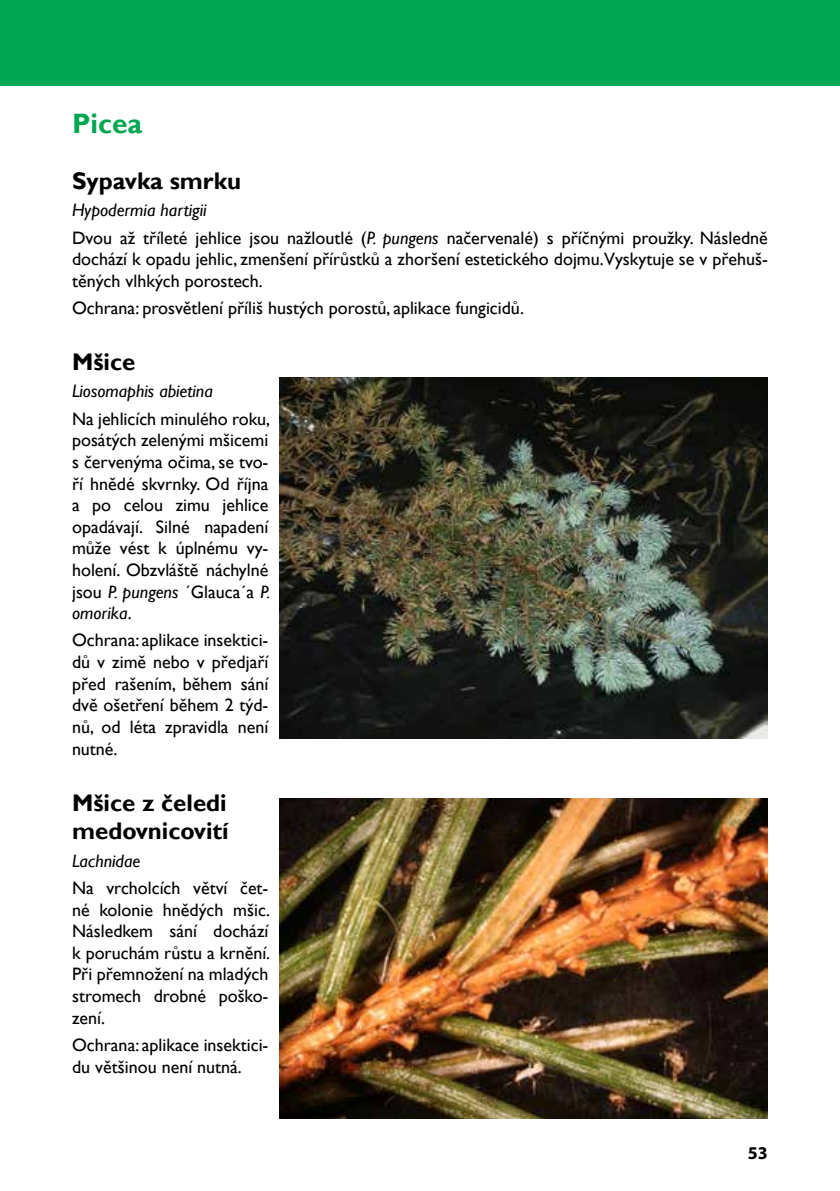
<style>
.page{position:relative;width:840px;height:1191px;background:#fff}
.page>*{position:absolute;margin:0;border:0;box-sizing:border-box;transform-origin:0 0}
.t1{font:700 28px "Gill Sans";color:#00a651}
.t2{font:700 24px/28.8px "Gill Sans";color:#000}
.t3{font:18px/21.6px "Gill Sans";color:#000}
.t4{font:italic 18px "Gill Sans";color:#000}
.t5{font:700 18px "Myriad Pro";color:#000}
.s1{font-style:italic}
</style>
<div class="page">
<div style="left:0;top:0;width:839px;height:85px;background:#00a651"></div>
<img style="left:279px;top:377px;width:488px;height:361px">
<img style="left:279px;top:798px;width:488px;height:321px">
<h1 class="t1" style="left:72px;top:106px;width:72px">Picea</h1>
<h2 class="t2" style="left:72px;top:167px;width:170px">Sypavka smrku</h2>
<p class="t3" style="left:72px;top:197px;width:697px;line-height:27.2px"><span class="s1">Hypodermia hartigii<br></span>Dvou až tříleté jehlice jsou nažloutlé (<span class="s1">P. pungens</span> načervenalé) s příčnými proužky. Následně</p>
<p class="t3" style="left:72px;top:248px;width:697px">dochází k opadu jehlic, zmenšení přírůstků a zhoršení estetického dojmu.Vyskytuje se v přehuš&shy;těných vlhkých porostech.</p>
<p class="t3" style="left:72px;top:297px;width:453px">Ochrana: prosvětlení příliš hustých porostů, aplikace fungicidů.</p>
<h2 class="t2" style="left:72px;top:348px;width:65px">Mšice</h2>
<p class="t4" style="left:72px;top:381px;width:142px">Liosomaphis abietina</p>
<p class="t3" style="left:72px;top:408px;width:199px;text-align:justify">Na jehlicích minulého roku, posátých zelenými mšicemi s červenýma očima, se tvo&shy;ří hnědé skvrnky. Od října a po celou zimu jehlice opadávají. Silné napadení může vést k úplnému vy&shy;holení. Obzvláště náchylné jsou <span class="s1">P. pungens</span> ´Glauca´a <span class="s1">P. omorika</span>.</p>
<p class="t3" style="left:72px;top:630px;width:198px;text-align:justify">Ochrana: aplikace insektici&shy;dů v zimě nebo v předjaří před rašením, během sání dvě ošetření během 2 týd&shy;nů, od léta zpravidla není nutné.</p>
<h2 class="t2" style="left:72px;top:789px;width:158px">Mšice z čeledi medovnicovití</h2>
<p class="t4" style="left:72px;top:850px;width:70px">Lachnidae</p>
<p class="t3" style="left:72px;top:877px;width:199px;text-align:justify">Na vrcholcích větví čet&shy;né kolonie hnědých mšic.<br>Následkem sání dochází k poruchám růstu a krnění.<br>Při přemnožení na mladých stromech drobné poško&shy;zení.</p>
<p class="t3" style="left:72px;top:1034px;width:198px">Ochrana: aplikace insektici&shy;du většinou není nutná.</p>
<p class="t5" style="left:747px;top:1141px;width:21px">53</p>
</div>
